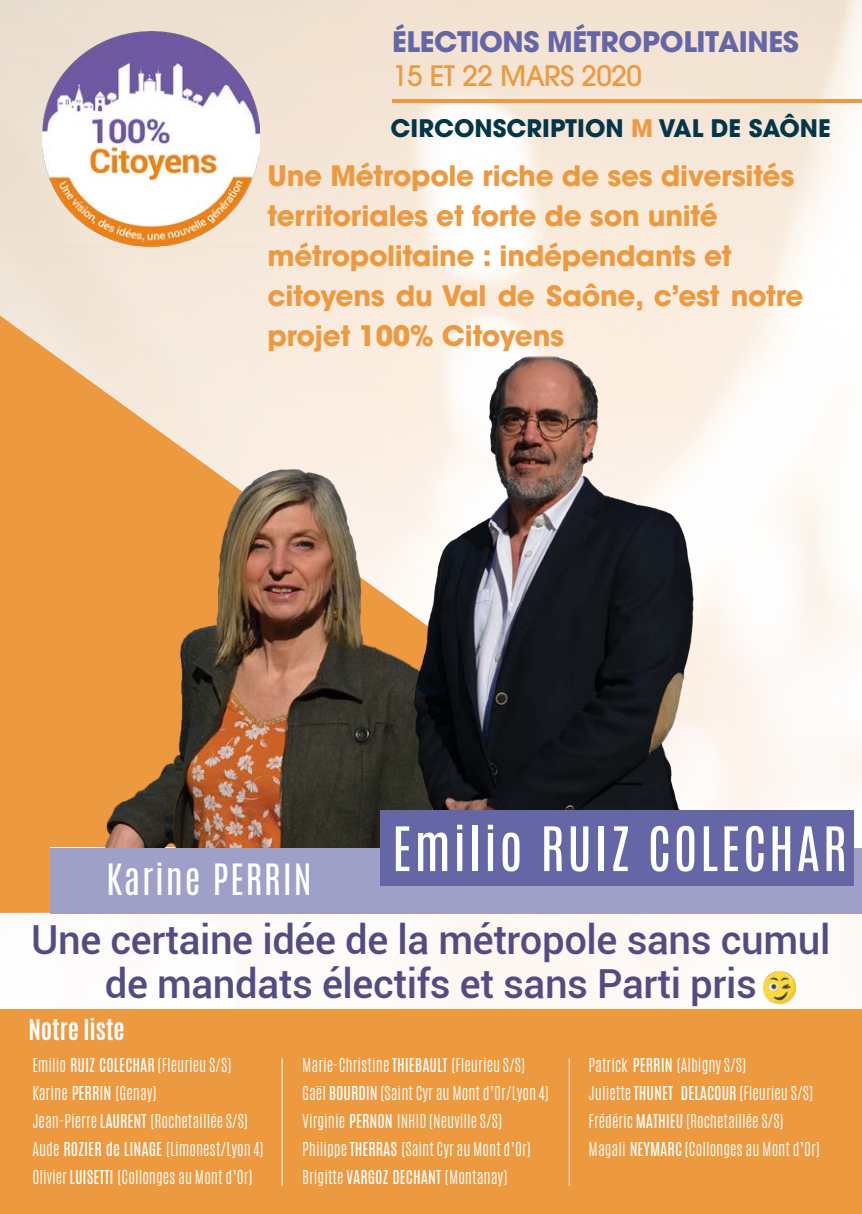
<style>
.page{position:relative;width:862px;height:1214px;background:#fff}
.page>*{position:absolute;margin:0;border:0;box-sizing:border-box;transform-origin:0 0}
.t1{font:52px "Antonio";letter-spacing:.05em;color:#fff}
.t2{font:500 40px "Roboto";letter-spacing:-.01em;color:#534b82}
.t3{font:36px "Antonio";letter-spacing:.05em;color:#fff}
.t4{font:700 28px/40px "ITC Avant Garde Pro";letter-spacing:-.01em;color:#ec993f}
.t5{font:700 28px "ITC Avant Garde Pro";letter-spacing:-.015em;color:#6566a5}
.t6{font:500 28px "ITC Avant Garde Pro";letter-spacing:-.02em;color:#ec993f}
.t7{font:700 24px "ITC Avant Garde Pro";color:#043648}
.t8{font:700 24px "Antonio";color:#fff}
.t9{font:300 16px "Antonio";color:#fff}
.s1{color:#ec993f}
.s2{font-weight:400}
</style>
<div class="page">
<img style="left:0;top:0;width:862px;height:1009px">
<img style="left:43px;top:32px;width:216px;height:215px">
<hr style="left:392px;top:99px;width:470px;height:4px;background:#ec993f">
<img style="left:763px;top:971px;width:33px;height:32px">
<div style="left:0;top:1009px;width:862px;height:204px;background:#ec993f"></div>
<hr style="left:282px;top:1058px;width:1px;height:127px;background:#fff">
<hr style="left:569px;top:1058px;width:1px;height:127px;background:#fff">
<svg style="left:0;top:315px;width:821px;height:597px"></svg>
<div style="left:50px;top:848px;width:812px;height:65px;background:#9fa0c7"></div>
<img style="left:89px;top:464px;width:299px;height:383px">
<img style="left:388px;top:351px;width:334px;height:459px">
<div style="left:381px;top:810px;width:473px;height:75px;background:#6566a5"></div>
<p class="t5" style="left:392px;top:23px;width:408px">ÉLECTIONS MÉTROPOLITAINES</p>
<p class="t6" style="left:392px;top:58px;width:251px">15 ET 22 MARS 2020</p>
<p class="t7" style="left:390px;top:112px;width:442px">CIRCONSCRIPTION <span class="s1">M</span> VAL DE SAÔNE</p>
<p class="t4" style="left:268px;top:155px;width:528px">Une Métropole riche de ses diversités</p>
<p class="t4" style="left:268px;top:195px;width:452px">territoriales et forte de son unité</p>
<p class="t4" style="left:268px;top:235px;width:465px">métropolitaine : indépendants et</p>
<p class="t4" style="left:268px;top:275px;width:537px">citoyens du Val de Saône, c’est notre projet 100% Citoyens</p>
<p class="t3" style="left:107px;top:853px;width:207px">Karine PERRIN</p>
<p class="t1" style="left:392px;top:810px;width:456px">Emilio RUIZ COLECHAR</p>
<p class="t2" style="left:31px;top:911px;width:800px">Une certaine idée de la métropole sans cumul</p>
<p class="t2" style="left:105px;top:955px;width:653px">de mandats électifs et sans Parti pris</p>
<p class="t8" style="left:28px;top:1011px;width:98px">Notre liste</p>
<p class="t9" style="left:32px;top:1053px;width:200px">Emilio <span class="s2">RUIZ COLECHAR</span> (Fleurieu S/S)</p>
<p class="t9" style="left:32px;top:1081px;width:126px">Karine <span class="s2">PERRIN</span> (Genay)</p>
<p class="t9" style="left:32px;top:1109px;width:217px">Jean-Pierre <span class="s2">LAURENT</span> (Rochetaillée S/S)</p>
<p class="t9" style="left:32px;top:1137px;width:232px">Aude <span class="s2">ROZIER de LINAGE</span> (Limonest/Lyon 4)</p>
<p class="t9" style="left:32px;top:1165px;width:222px">Olivier <span class="s2">LUISETTI</span> (Collonges au Mont d’Or)</p>
<p class="t9" style="left:588px;top:1053px;width:159px">Patrick <span class="s2">PERRIN</span> (Albigny S/S)</p>
<p class="t9" style="left:588px;top:1081px;width:226px">Juliette <span class="s2">THUNET DELACOUR</span> (Fleurieu S/S)</p>
<p class="t9" style="left:588px;top:1109px;width:196px">Frédéric <span class="s2">MATHIEU</span> (Rochetaillée S/S)</p>
<p class="t9" style="left:588px;top:1137px;width:233px">Magali <span class="s2">NEYMARC</span> (Collonges au Mont d’Or)</p>
<p class="t9" style="left:302px;top:1053px;width:224px">Marie-Christine <span class="s2">THIEBAULT</span> (Fleurieu S/S)</p>
<p class="t9" style="left:302px;top:1081px;width:248px">Gaël <span class="s2">BOURDIN</span> (Saint Cyr au Mont d’Or/Lyon 4)</p>
<p class="t9" style="left:302px;top:1109px;width:201px">Virginie <span class="s2">PERNON</span> INHID (Neuville S/S)</p>
<p class="t9" style="left:302px;top:1137px;width:230px">Philippe <span class="s2">THERRAS</span> (Saint Cyr au Mont d’Or)</p>
<p class="t9" style="left:302px;top:1165px;width:207px">Brigitte <span class="s2">VARGOZ DECHANT</span> (Montanay)</p>
</div>
